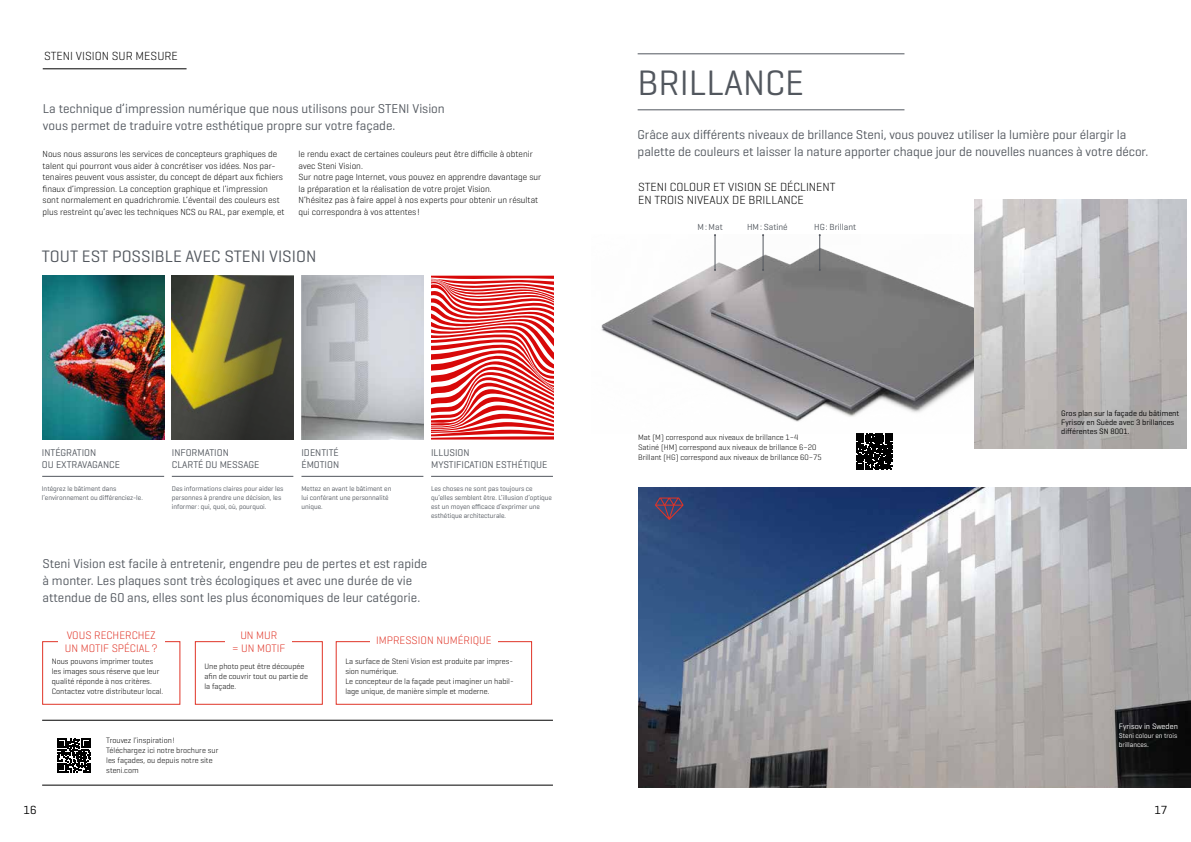
<style>
.page{position:relative;width:1191px;height:842px;background:#fff}
.page>*{position:absolute;margin:0;border:0;box-sizing:border-box;transform-origin:0 0}
.t1{font:36px "Geogrotesque";color:#52575e}
.t2{font:16.9px "Geogrotesque";color:#52575e}
.t3{font:13px/17px "Geogrotesque";color:#52575e}
.t4{font:300 12px/13px "Geogrotesque";color:#000}
.t5{font:12px "Geogrotesque";color:#000}
.t6{font:300 11.1px/13.3px "Geogrotesque";color:#e03427}
.t7{font:10px/12px "Geogrotesque";color:#52575e}
.t8{font:300 9px/11.5px "Geogrotesque";color:#000}
.t9{font:9px "Geogrotesque";color:#52575e}
.t10{font:300 8px/10px "Geogrotesque";color:#000}
.t11{font:8px/9px "Geogrotesque";color:#000}
.t12{font:8px "Geogrotesque";color:#fff}
.t13{font:7px/9px "Geogrotesque";color:#52575e}
.t14{font:7px/9px "Geogrotesque";color:#fff}
.s1{font-size:8px}
</style>
<div class="page">
<hr style="left:42px;top:785px;width:511px;height:1px;background:#000">
<svg style="left:57px;top:738px;width:34px;height:34px"></svg>
<div style="left:42px;top:641px;width:138px;height:63px;border:1px solid #e03427"></div>
<div style="left:58px;top:630px;width:106px;height:23px;background:#fff"></div>
<hr style="left:43px;top:69px;width:143px;height:1px;background:#000">
<div style="left:195px;top:641px;width:127px;height:63px;border:1px solid #e03427"></div>
<div style="left:226px;top:630px;width:66px;height:23px;background:#fff"></div>
<div style="left:336px;top:641px;width:196px;height:63px;border:1px solid #e03427"></div>
<div style="left:370px;top:630px;width:128px;height:19px;background:#fff"></div>
<hr style="left:42px;top:720px;width:511px;height:1px;background:#000">
<hr style="left:172px;top:476px;width:121px;height:1px;background:#52575e">
<hr style="left:42px;top:476px;width:122px;height:1px;background:#52575e">
<hr style="left:301px;top:476px;width:122px;height:1px;background:#52575e">
<hr style="left:431px;top:476px;width:122px;height:1px;background:#52575e">
<svg style="left:172px;top:276px;width:122px;height:164px;background:#69622f"></svg>
<img style="left:42px;top:276px;width:122px;height:164px">
<img style="left:301px;top:276px;width:122px;height:164px">
<svg style="left:431px;top:276px;width:122px;height:164px"></svg>
<img style="left:638px;top:488px;width:553px;height:300px">
<hr style="left:637px;top:110px;width:267px;height:1px;background:#52575e">
<hr style="left:637px;top:54px;width:267px;height:1px;background:#52575e">
<svg style="left:655px;top:497px;width:28px;height:23px"></svg>
<svg style="left:856px;top:434px;width:36px;height:35px"></svg>
<img style="left:601px;top:234px;width:373px;height:200px">
<img style="left:974px;top:199px;width:212px;height:250px">
<hr style="left:715px;top:235px;width:1px;height:35px;background:#53575e">
<hr style="left:763px;top:235px;width:1px;height:35px;background:#53575e">
<hr style="left:819px;top:235px;width:1px;height:35px;background:#53575e">
<h3 class="t4" style="left:44px;top:50px;width:135px">STENI VISION SUR MESURE</h3>
<h3 class="t3" style="left:43px;top:100px;width:403px">La technique d’impression numérique que nous utilisons pour STENI Vision vous permet de traduire votre esthétique propre sur votre façade.</h3>
<p class="t8" style="left:43px;top:148px;width:244px">Nous nous assurons les services de concepteurs graphiques de talent qui pourront vous aider à concrétiser vos idées. Nos par&shy;tenaires peuvent vous assister, du concept de départ aux fichiers finaux d’impression. La conception graphique et l’impression sont normalement en quadrichromie. L’éventail des couleurs est plus restreint qu’avec les techniques NCS ou RAL, par exemple, et</p>
<p class="t8" style="left:298px;top:148px;width:244px">le rendu exact de certaines couleurs peut être difficile à obtenir avec Steni Vision.<br>Sur notre page Internet, vous pouvez en apprendre davantage sur la préparation et la réalisation de votre projet Vision.<br>N’hésitez pas à faire appel à nos experts pour obtenir un résultat qui correspondra à vos attentes !</p>
<h2 class="t2" style="left:42px;top:246px;width:276px">TOUT EST POSSIBLE AVEC STENI VISION</h2>
<p class="t7" style="left:42px;top:446px;width:80px">INTÉGRATION<br>OU EXTRAVAGANCE</p>
<p class="t7" style="left:431px;top:446px;width:118px">ILLUSION<br>MYSTIFICATION ESTHÉTIQUE</p>
<p class="t7" style="left:172px;top:446px;width:89px">INFORMATION<br>CLARTÉ DU MESSAGE</p>
<p class="t7" style="left:301px;top:446px;width:39px">IDENTITÉ<br>ÉMOTION</p>
<p class="t13" style="left:42px;top:484px;width:102px">Intégrez le bâtiment dans l’environnement ou différenciez-le.</p>
<p class="t13" style="left:301px;top:484px;width:91px">Mettez en avant le bâtiment en lui conférant une personnalité unique.</p>
<p class="t13" style="left:431px;top:484px;width:122px">Les choses ne sont pas toujours ce qu’elles semblent être. L’illusion d’optique est un moyen efficace d’exprimer une esthétique architecturale.</p>
<p class="t13" style="left:172px;top:484px;width:113px">Des informations claires pour aider les personnes à prendre une décision, les informer: qui, quoi, où, pourquoi.</p>
<h3 class="t3" style="left:42px;top:554px;width:386px">Steni Vision est facile à entretenir, engendre peu de pertes et est rapide à monter. Les plaques sont très écologiques et avec une durée de vie attendue de 60 ans, elles sont les plus économiques de leur catégorie.</h3>
<p class="t6" style="left:65px;top:628px;width:94px">VOUS RECHERCHEZ<br>UN MOTIF SPÉCIAL?</p>
<p class="t6" style="left:232px;top:628px;width:55px;text-align:center">UN MUR<br>= UN MOTIF</p>
<p class="t6" style="left:376px;top:633px;width:117px">IMPRESSION NUMÉRIQUE</p>
<p class="t10" style="left:52px;top:656px;width:113px">Nous pouvons imprimer toutes les images sous réserve que leur qualité réponde à nos critères.<br>Contactez votre distributeur local.</p>
<p class="t10" style="left:204px;top:661px;width:105px">Une photo peut être découpée afin de couvrir tout ou partie de la façade.</p>
<p class="t10" style="left:345px;top:656px;width:170px">La surface de Steni Vision est produite par impres&shy;sion numérique.<br>Le concepteur de la façade peut imaginer un habil&shy;lage unique, de manière simple et moderne.</p>
<p class="t10" style="left:106px;top:735px;width:114px">Trouvez l’inspiration!<br>Téléchargez ici notre brochure sur les façades, ou depuis notre site steni.com</p>
<h1 class="t1" style="left:637px;top:60px;width:168px">BRILLANCE</h1>
<h3 class="t3" style="left:637px;top:126px;width:512px">Grâce aux différents niveaux de brillance Steni, vous pouvez utiliser la lumière pour élargir la palette de couleurs et laisser la nature apporter chaque jour de nouvelles nuances à votre décor.</h3>
<h3 class="t4" style="left:638px;top:180px;width:199px">STENI COLOUR ET VISION SE DÉCLINENT<br>EN TROIS NIVEAUX DE BRILLANCE</h3>
<p class="t9" style="left:697px;top:222px;width:27px">M: Mat</p>
<p class="t9" style="left:747px;top:221px;width:42px">HM: Satiné</p>
<p class="t9" style="left:814px;top:221px;width:44px">HG: Brillant</p>
<p class="t10" style="left:638px;top:432px;width:185px">Mat (M) correspond aux niveaux de brillance 1–4<br>Satiné (HM) correspond aux niveaux de brillance 6–20<br>Brillant (HG) correspond aux niveaux de brillance 60–75</p>
<p class="t11" style="left:1061px;top:408px;width:119px">Gros plan sur la façade du bâtiment<br>Fyrisov en Suède avec 3 brillances différentes SN 8001.</p>
<p class="t12" style="left:1119px;top:721px;width:60px">Fyrisov in Sweden</p>
<p class="t14" style="left:1119px;top:731px;width:60px">Steni colour en trois brillances<span class="s1">.</span></p>
<h3 class="t5" style="left:24px;top:802px;width:15px">16</h3>
<h3 class="t5" style="left:1154px;top:802px;width:15px">17</h3>
</div>
